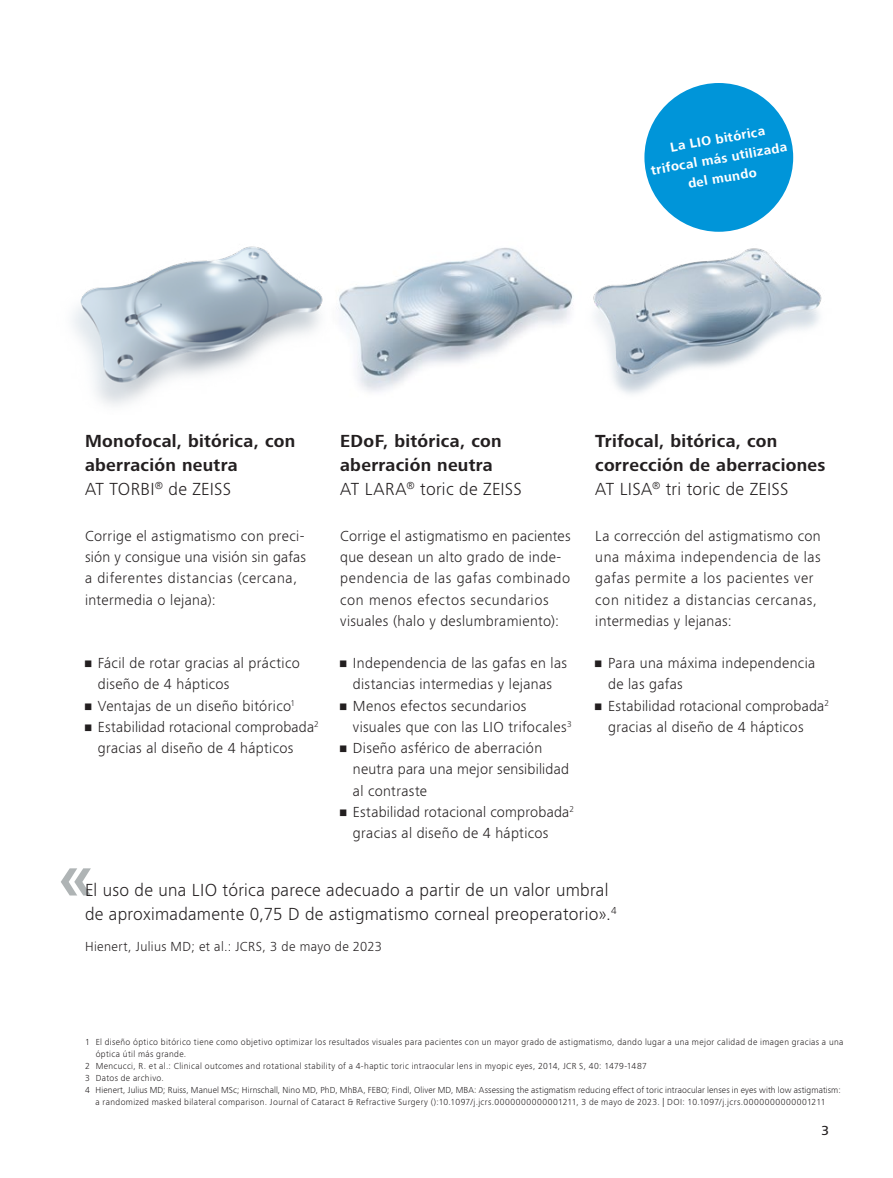
<style>
.page{position:relative;width:893px;height:1178px;background:#fff}
.page>*{position:absolute;margin:0;border:0;box-sizing:border-box;transform-origin:0 0}
.t1{font:700 67.5px "ZEISS Frutiger Next W1 G";color:#afb4b5}
.t2{font:700 18px/24px "ZEISS Frutiger Next W1 G";letter-spacing:.015em;color:#231f20}
.t3{font:300 18px/24px "ZEISS Frutiger Next W1 G";letter-spacing:.015em;color:#231f20}
.t4{font:300 15px/21.3px "ZEISS Frutiger Next W1 G";letter-spacing:.025em;color:#231f20}
.t5{font:300 13.5px "ZEISS Frutiger Next W1 G";letter-spacing:.03em;color:#231f20}
.t6{font:700 13.5px/19.5px "ZEISS Frutiger Next W1 G";color:#fff;text-align:center}
.t7{font:500 13.5px "ZEISS Frutiger Next W1 G";color:#231f20}
.t8{font:300 9px "ZEISS Frutiger Next W1 G";letter-spacing:.04em;color:#231f20}
.t9{font:300 9px "ZEISS Frutiger Next W1 G";letter-spacing:.01em;color:#231f20}
.s1{font-weight:300}
</style>
<div class="page">
<img style="left:344px;top:247px;width:200px;height:145px">
<img style="left:544px;top:208px;width:278px;height:186px">
<img style="left:72px;top:246px;width:272px;height:160px">
<div style="left:644px;top:83px;width:149px;height:149px;background:#0095d9;border-radius:50%"></div>
<p class="t6" style="left:646px;top:141px;width:140px;rotate:-10deg">La LIO bitórica trifocal más utilizada del mundo</p>
<p class="t2" style="left:85px;top:428px;width:212px">Monofocal, bitórica, con aberración neutra<br><span class="s1">AT TORBI</span><sup>®</sup> <span class="s1">de ZEISS</span></p>
<p class="t2" style="left:340px;top:428px;width:183px">EDoF, bitórica, con aberración neutra<br><span class="s1">AT LARA</span><sup>®</sup> <span class="s1">toric de ZEISS</span></p>
<p class="t2" style="left:595px;top:428px;width:232px">Trifocal, bitórica, con corrección de aberraciones<br><span class="s1">AT LISA</span><sup>®</sup> <span class="s1">tri toric de ZEISS</span></p>
<p class="t4" style="left:85px;top:524px;width:222px">Corrige el astigmatismo con preci&shy;sión y consigue una visión sin gafas a diferentes distancias (cercana, intermedia o lejana):</p>
<p class="t4" style="left:98px;top:652px;width:204px;text-indent:-13px">• Fácil de rotar gracias al práctico diseño de 4 hápticos</p>
<p class="t4" style="left:85px;top:694px;width:211px">• Ventajas de un diseño bitórico<sup>1</sup></p>
<p class="t4" style="left:98px;top:715px;width:223px;text-indent:-13px">• Estabilidad rotacional comprobada<sup>2 </sup>gracias al diseño de 4 hápticos</p>
<p class="t4" style="left:340px;top:524px;width:232px">Corrige el astigmatismo en pacientes que desean un alto grado de inde&shy;pendencia de las gafas combinado con menos efectos secundarios visuales (halo y deslumbramiento):</p>
<p class="t4" style="left:340px;top:652px;width:228px;text-align:center">• Independencia de las gafas en las distancias intermedias y lejanas</p>
<p class="t4" style="left:353px;top:694px;width:220px;text-indent:-13px">• Menos efectos secundarios visuales que con las LIO trifocales<sup>3</sup></p>
<p class="t4" style="left:353px;top:737px;width:218px;text-indent:-13px">• Diseño asférico de aberración neutra para una mejor sensibilidad al contraste</p>
<p class="t4" style="left:353px;top:800px;width:223px;text-indent:-13px">• Estabilidad rotacional comprobada<sup>2 </sup>gracias al diseño de 4 hápticos</p>
<p class="t4" style="left:595px;top:524px;width:227px">La corrección del astigmatismo con una máxima independencia de las gafas permite a los pacientes ver con nitidez a distancias cercanas, intermedias y lejanas:</p>
<p class="t4" style="left:608px;top:652px;width:209px;text-indent:-13px">• Para una máxima independencia de las gafas</p>
<p class="t4" style="left:608px;top:694px;width:223px;text-indent:-13px">• Estabilidad rotacional comprobada<sup>2 </sup>gracias al diseño de 4 hápticos</p>
<h1 class="t1" style="left:59px;top:829px;width:35px">«</h1>
<p class="t3" style="left:85px;top:877px;width:533px">El uso de una LIO tórica parece adecuado a partir de un valor umbral de aproximadamente 0,75 D de astigmatismo corneal preoperatorio».<sup>4</sup></p>
<p class="t5" style="left:85px;top:937px;width:299px">Hienert, Julius MD; et al.: JCRS, 3 de mayo de 2023</p>
<p class="t8" style="left:85px;top:1035px;width:760px">1 El diseño óptico bitórico tiene como objetivo optimizar los resultados visuales para pacientes con un mayor grado de astigmatismo, dando lugar a una mejor calidad de imagen gracias a una</p>
<p class="t8" style="left:96px;top:1047px;width:92px">óptica útil más grande.</p>
<p class="t8" style="left:85px;top:1059px;width:563px">2 Mencucci, R. et al.: Clinical outcomes and rotational stability of a 4-haptic toric intraocular lens in myopic eyes, 2014, JCR S, 40: 1479-1487</p>
<p class="t8" style="left:85px;top:1071px;width:80px">3 Datos de archivo.</p>
<p class="t9" style="left:85px;top:1083px;width:757px">4 Hienert, Julius MD; Ruiss, Manuel MSc; Hirnschall, Nino MD, PhD, MhBA, FEBO; Findl, Oliver MD, MBA: Assessing the astigmatism reducing effect of toric intraocular lenses in eyes with low astigmatism:</p>
<p class="t8" style="left:96px;top:1095px;width:731px">a randomized masked bilateral comparison. Journal of Cataract &amp; Refractive Surgery ():10.1097/j.jcrs.0000000000001211, 3 de mayo de 2023. | DOI: 10.1097/j.jcrs.0000000000001211</p>
<p class="t7" style="left:822px;top:1121px;width:9px">3</p>
</div>
